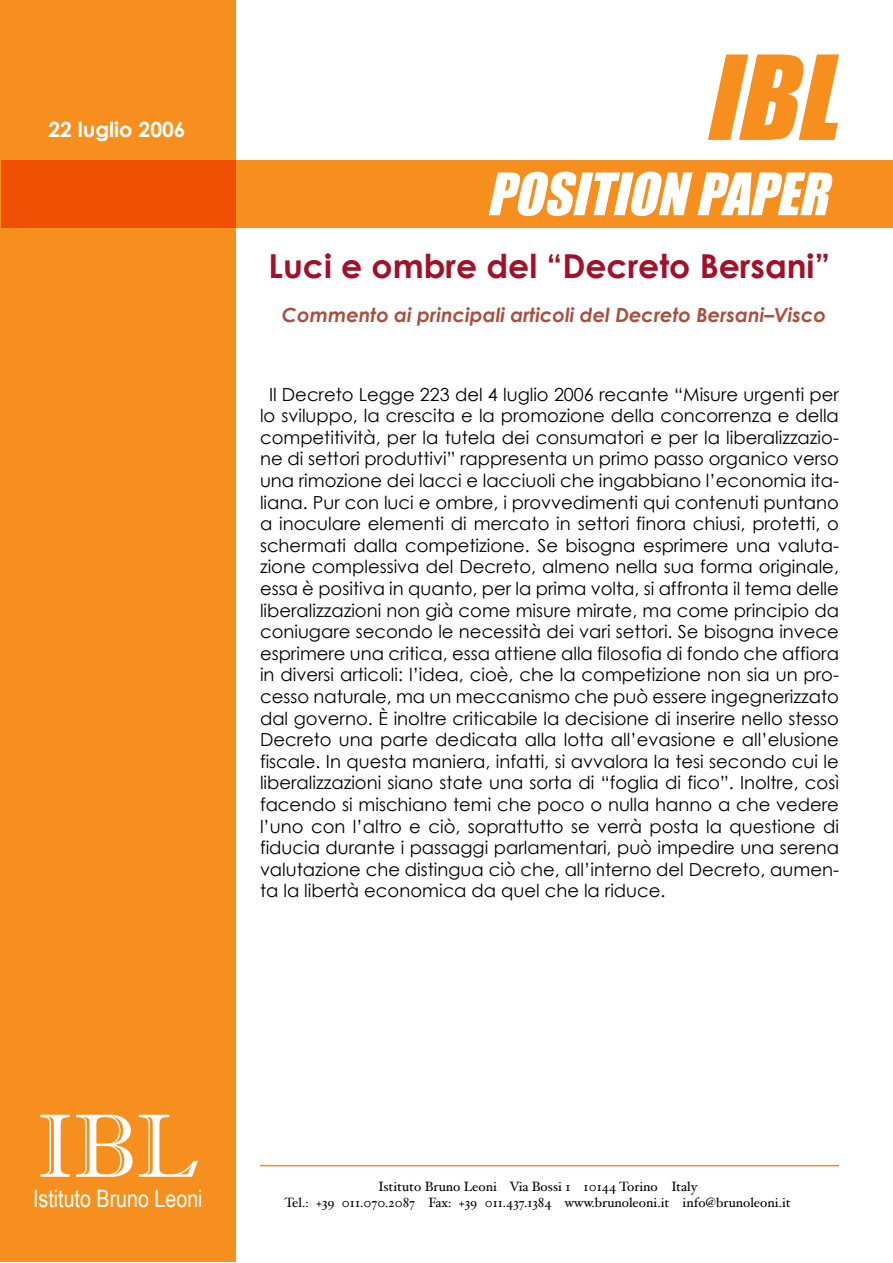
<style>
.page{position:relative;width:893px;height:1263px;background:#fff}
.page>*{position:absolute;margin:0;border:0;box-sizing:border-box;transform-origin:0 0}
.t1{font:italic 108px "Impact";color:#f78f1e}
.t2{font:90px "Imprint MT Shadow";color:#fff}
.t3{font:italic 54px "Impact";color:#fff}
.t4{font:700 33px "Century Gothic";color:#a21129}
.t5{font:24px "Arial Narrow";color:#fff}
.t6{font:700 21px "Century Gothic";color:#fff}
.t7{font:italic 700 19.5px "Century Gothic";color:#ab4e3d}
.t8{font:18px/21.6px "Century Gothic";color:#000;text-align:justify}
.t9{font:13.5px/16.2px "Hoefler Text";color:#000;text-align:center}
</style>
<div class="page">
<div style="left:0;top:1px;width:236px;height:1261px;background:#f78f1e"></div>
<svg style="left:2px;top:161px;width:891px;height:67px;background:#f47e16"></svg>
<hr style="left:260px;top:1165px;width:579px;height:1px;background:#f78f1e">
<p class="t6" style="left:48px;top:116px;width:139px">22 luglio 2006</p>
<h1 class="t1" style="left:703px;top:31px;width:161px">IBL</h1>
<h3 class="t3" style="left:486px;top:161px;width:356px">POSITION PAPER</h3>
<h3 class="t4" style="left:269px;top:246px;width:563px">Luci e ombre del “Decreto Bersani”</h3>
<p class="t7" style="left:282px;top:302px;width:546px">Commento ai principali articoli del Decreto Bersani–Visco</p>
<p class="t8" style="left:260px;top:383px;width:580px;text-indent:9px">Il Decreto Legge 223 del 4 luglio 2006 recante “Misure urgenti per lo sviluppo, la crescita e la promozione della concorrenza e della competitività, per la tutela dei consumatori e per la liberalizzazio&shy;ne di settori produttivi” rappresenta un primo passo organico verso una rimozione dei lacci e lacciuoli che ingabbiano l’economia ita&shy;liana. Pur con luci e ombre, i provvedimenti qui contenuti puntano a inoculare elementi di mercato in settori finora chiusi, protetti, o schermati dalla competizione. Se bisogna esprimere una valuta&shy;zione complessiva del Decreto, almeno nella sua forma originale, essa è positiva in quanto, per la prima volta, si affronta il tema delle liberalizzazioni non già come misure mirate, ma come principio da coniugare secondo le necessità dei vari settori. Se bisogna invece esprimere una critica, essa attiene alla filosofia di fondo che affiora in diversi articoli: l’idea, cioè, che la competizione non sia un pro&shy;cesso naturale, ma un meccanismo che può essere ingegnerizzato dal governo. È inoltre criticabile la decisione di inserire nello stesso Decreto una parte dedicata alla lotta all’evasione e all’elusione fiscale. In questa maniera, infatti, si avvalora la tesi secondo cui le liberalizzazioni siano state una sorta di “foglia di fico”. Inoltre, così facendo si mischiano temi che poco o nulla hanno a che vedere l’uno con l’altro e ciò, soprattutto se verrà posta la questione di fiducia durante i passaggi parlamentari, può impedire una serena valutazione che distingua ciò che, all’interno del Decreto, aumen&shy;ta la libertà economica da quel che la riduce.</p>
<h2 class="t2" style="left:37px;top:1093px;width:164px">IBL</h2>
<h3 class="t5" style="left:33px;top:1185px;width:171px">Istituto Bruno Leoni</h3>
<p class="t9" style="left:284px;top:1178px;width:508px">Istituto Bruno Leoni – Via Bossi 1 – 10144 Torino – Italy<br>Tel.: (+39) 011.070.2087 – Fax: (+39) 011.437.1384 – www.brunoleoni.it – info@brunoleoni.it</p>
</div>
